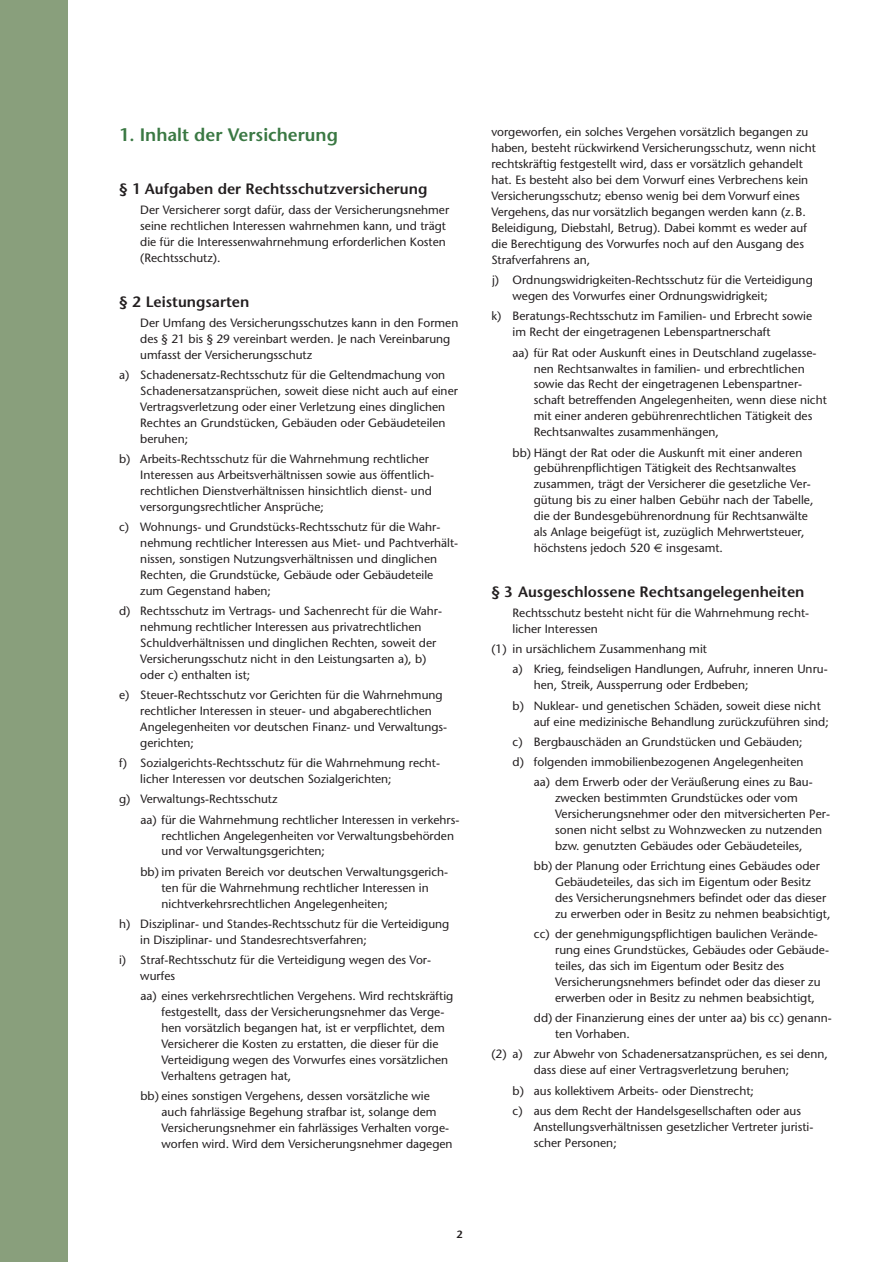
<style>
.page{position:relative;width:893px;height:1262px;background:#fff}
.page>*{position:absolute;margin:0;border:0;box-sizing:border-box;transform-origin:0 0}
.t1{font:600 18px "Stone Sans";color:#3a7843}
.t2{font:600 15px "Stone Sans";color:#231f20}
.t3{font:12px/15.9px "Stone Sans";color:#231f20}
.t4{font:600 10.5px "Stone Sans";color:#231f20}
.s1{font-family:"Euro Sans"}
</style>
<div class="page">
<div style="left:0;top:0;width:68px;height:1261px;background:#899f7c"></div>
<h1 class="t1" style="left:119px;top:128px;width:220px">1. Inhalt der Versicherung</h1>
<p class="t2" style="left:119px;top:183px;width:310px">§ 1 Aufgaben der Rechtsschutzversicherung</p>
<p class="t3" style="left:140px;top:203px;width:310px">Der Versicherer sorgt dafür, dass der Versicherungsnehmer seine rechtlichen Interessen wahrnehmen kann, und trägt die für die Interessenwahrnehmung erforderlichen Kosten (Rechtsschutz).</p>
<p class="t2" style="left:119px;top:296px;width:132px">§ 2 Leistungsarten</p>
<p class="t3" style="left:140px;top:316px;width:319px">Der Umfang des Versicherungsschutzes kann in den Formen des § 21 bis § 29 vereinbart werden. Je nach Vereinbarung umfasst der Versicherungsschutz</p>
<p class="t3" style="left:140px;top:368px;width:319px;text-indent:-21px">a) Schadenersatz-Rechtsschutz für die Geltendmachung von Schadenersatzansprüchen, soweit diese nicht auch auf einer Vertragsverletzung oder einer Verletzung eines dinglichen Rechtes an Grundstücken, Gebäuden oder Gebäudeteilen beruhen;</p>
<p class="t3" style="left:140px;top:452px;width:295px;text-indent:-21px">b) Arbeits-Rechtsschutz für die Wahrnehmung rechtlicher Interessen aus Arbeitsverhältnissen sowie aus öffentlich&shy;rechtlichen Dienstverhältnissen hinsichtlich dienst- und versorgungsrechtlicher Ansprüche;</p>
<p class="t3" style="left:140px;top:520px;width:319px;text-indent:-21px">c) Wohnungs- und Grundstücks-Rechtsschutz für die Wahr&shy;nehmung rechtlicher Interessen aus Miet- und Pachtverhält&shy;nissen, sonstigen Nutzungsverhältnissen und dinglichen Rechten, die Grundstücke, Gebäude oder Gebäudeteile zum Gegenstand haben;</p>
<p class="t3" style="left:140px;top:604px;width:303px;text-indent:-21px">d) Rechtsschutz im Vertrags- und Sachenrecht für die Wahr&shy;nehmung rechtlicher Interessen aus privatrechtlichen Schuldverhältnissen und dinglichen Rechten, soweit der Versicherungsschutz nicht in den Leistungsarten a), b) oder c) enthalten ist;</p>
<p class="t3" style="left:140px;top:688px;width:308px;text-indent:-21px">e) Steuer-Rechtsschutz vor Gerichten für die Wahrnehmung rechtlicher Interessen in steuer- und abgaberechtlichen Angelegenheiten vor deutschen Finanz- und Verwaltungs&shy;gerichten;</p>
<p class="t3" style="left:140px;top:756px;width:301px;text-indent:-21px">f) Sozialgerichts-Rechtsschutz für die Wahrnehmung recht&shy;licher Interessen vor deutschen Sozialgerichten;</p>
<p class="t3" style="left:140px;top:790px;width:320px;line-height:20.2px;text-indent:-21px">g) Verwaltungs-Rechtsschutz<br>aa) für die Wahrnehmung rechtlicher Interessen in verkehrs-</p>
<p class="t3" style="left:161px;top:828px;width:294px">rechtlichen Angelegenheiten vor Verwaltungsbehörden und vor Verwaltungsgerichten;</p>
<p class="t3" style="left:161px;top:864px;width:288px;text-indent:-21px">bb) im privaten Bereich vor deutschen Verwaltungsgerich&shy;ten für die Wahrnehmung rechtlicher Interessen in nichtverkehrsrechtlichen Angelegenheiten;</p>
<p class="t3" style="left:140px;top:917px;width:310px;text-indent:-21px">h) Disziplinar- und Standes-Rechtsschutz für die Verteidigung in Disziplinar- und Standesrechtsverfahren;</p>
<p class="t3" style="left:140px;top:953px;width:292px;text-indent:-21px">i) Straf-Rechtsschutz für die Verteidigung wegen des Vor&shy;wurfes</p>
<p class="t3" style="left:161px;top:989px;width:293px;text-indent:-21px">aa) eines verkehrsrechtlichen Vergehens. Wird rechtskräftig festgestellt, dass der Versicherungsnehmer das Verge&shy;hen vorsätzlich begangen hat, ist er verpflichtet, dem Versicherer die Kosten zu erstatten, die dieser für die Verteidigung wegen des Vorwurfes eines vorsätzlichen Verhaltens getragen hat,</p>
<p class="t3" style="left:161px;top:1089px;width:292px;text-indent:-21px">bb) eines sonstigen Vergehens, dessen vorsätzliche wie auch fahrlässige Begehung strafbar ist, solange dem Versicherungsnehmer ein fahrlässiges Verhalten vorge&shy;worfen wird. Wird dem Versicherungsnehmer dagegen</p>
<p class="t3" style="left:491px;top:126px;width:326px">vorgeworfen, ein solches Vergehen vorsätzlich begangen zu haben, besteht rückwirkend Versicherungsschutz, wenn nicht rechtskräftig festgestellt wird, dass er vorsätzlich gehandelt hat. Es besteht also bei dem Vorwurf eines Verbrechens kein Versicherungsschutz; ebenso wenig bei dem Vorwurf eines Vergehens, das nur vorsätzlich begangen werden kann (z.B.<br>Beleidigung, Diebstahl, Betrug). Dabei kommt es weder auf die Berechtigung des Vorwurfes noch auf den Ausgang des Strafverfahrens an,</p>
<p class="t3" style="left:512px;top:273px;width:302px;text-indent:-21px">j) Ordnungswidrigkeiten-Rechtsschutz für die Verteidigung wegen des Vorwurfes einer Ordnungswidrigkeit;</p>
<p class="t3" style="left:512px;top:309px;width:301px;text-indent:-21px">k) Beratungs-Rechtsschutz im Familien- und Erbrecht sowie im Recht der eingetragenen Lebenspartnerschaft</p>
<p class="t3" style="left:533px;top:346px;width:294px;text-indent:-21px">aa) für Rat oder Auskunft eines in Deutschland zugelasse&shy;nen Rechtsanwaltes in familien- und erbrechtlichen sowie das Recht der eingetragenen Lebenspartner&shy;schaft betreffenden Angelegenheiten, wenn diese nicht mit einer anderen gebührenrechtlichen Tätigkeit des Rechtsanwaltes zusammenhängen,</p>
<p class="t3" style="left:533px;top:445px;width:281px;text-indent:-21px">bb) Hängt der Rat oder die Auskunft mit einer anderen gebührenpflichtigen Tätigkeit des Rechtsanwaltes zusammen, trägt der Versicherer die gesetzliche Ver&shy;gütung bis zu einer halben Gebühr nach der Tabelle, die der Bundesgebührenordnung für Rechtsanwälte als Anlage beigefügt ist, zuzüglich Mehrwertsteuer, höchstens jedoch 520 <span class="s1">€</span> insgesamt.</p>
<p class="t2" style="left:491px;top:586px;width:314px">§ 3 Ausgeschlossene Rechtsangelegenheiten</p>
<p class="t3" style="left:512px;top:606px;width:298px">Rechtsschutz besteht nicht für die Wahrnehmung recht&shy;licher Interessen</p>
<p class="t3" style="left:512px;top:640px;width:316px;line-height:20.2px;text-indent:-21px">(1) in ursächlichem Zusammenhang mit<br>a) Krieg, feindseligen Handlungen, Aufruhr, inneren Unru-</p>
<p class="t3" style="left:512px;top:676px;width:310px;line-height:20.2px;text-indent:21px">hen, Streik, Aussperrung oder Erdbeben;<br>b) Nuklear- und genetischen Schäden, soweit diese nicht</p>
<p class="t3" style="left:512px;top:712px;width:318px;line-height:20.2px;text-indent:21px">auf eine medizinische Behandlung zurückzuführen sind; c) Bergbauschäden an Grundstücken und Gebäuden;<br>d) folgenden immobilienbezogenen Angelegenheiten</p>
<p class="t3" style="left:555px;top:775px;width:276px;text-indent:-21px">aa) dem Erwerb oder der Veräußerung eines zu Bau&shy;zwecken bestimmten Grundstückes oder vom Versicherungsnehmer oder den mitversicherten Per&shy;sonen nicht selbst zu Wohnzwecken zu nutzenden bzw. genutzten Gebäudes oder Gebäudeteiles,</p>
<p class="t3" style="left:555px;top:859px;width:277px;text-indent:-21px">bb) der Planung oder Errichtung eines Gebäudes oder Gebäudeteiles, das sich im Eigentum oder Besitz des Versicherungsnehmers befindet oder das dieser zu erwerben oder in Besitz zu nehmen beabsichtigt,</p>
<p class="t3" style="left:555px;top:927px;width:275px;text-indent:-21px">cc) der genehmigungspflichtigen baulichen Verände&shy;rung eines Grundstückes, Gebäudes oder Gebäude&shy;teiles, das sich im Eigentum oder Besitz des Versicherungsnehmers befindet oder das dieser zu erwerben oder in Besitz zu nehmen beabsichtigt,</p>
<p class="t3" style="left:555px;top:1011px;width:278px;text-indent:-21px">dd) der Finanzierung eines der unter aa) bis cc) genann&shy;ten Vorhaben.</p>
<p class="t3" style="left:491px;top:1047px;width:338px;text-align:center">(2) a) zur Abwehr von Schadenersatzansprüchen, es sei denn, dass diese auf einer Vertragsverletzung beruhen;</p>
<p class="t3" style="left:512px;top:1081px;width:290px;line-height:20.2px">b) aus kollektivem Arbeits- oder Dienstrecht;<br>c) aus dem Recht der Handelsgesellschaften oder aus</p>
<p class="t3" style="left:533px;top:1119px;width:281px">Anstellungsverhältnissen gesetzlicher Vertreter juristi&shy;scher Personen;</p>
<p class="t4" style="left:456px;top:1230px;width:8px">2</p>
</div>
